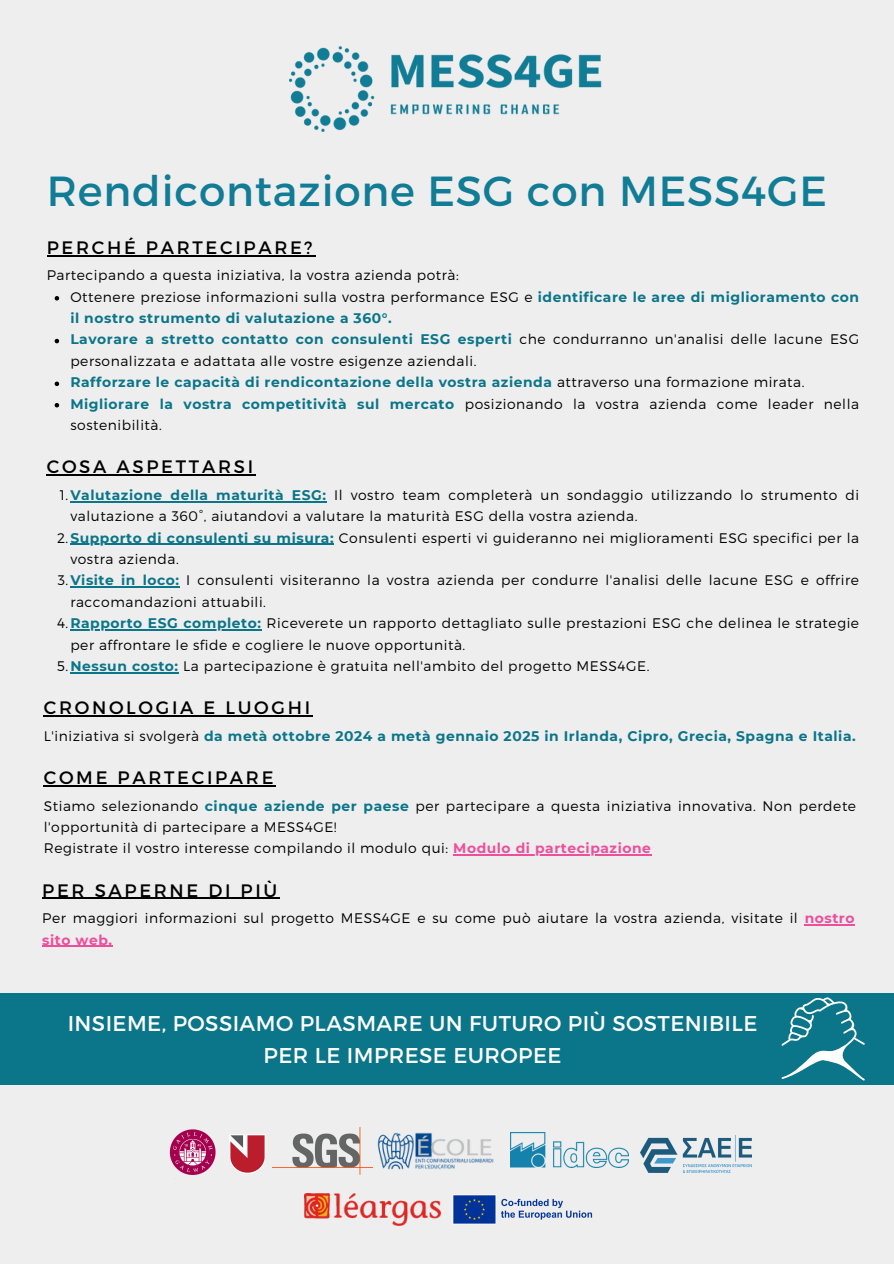
<style>
.page{position:relative;width:894px;height:1264px;background:#fff}
.page>*{position:absolute;margin:0;border:0;box-sizing:border-box;transform-origin:0 0}
.t1{font:42px "Montserrat";letter-spacing:.02em;color:#117c95}
.t2{font:21.3px/31.5px "Montserrat";letter-spacing:.02em;color:#fff;text-align:center}
.t3{font:18px "Montserrat";letter-spacing:.15em;color:#000}
.t4{font:300 13.8px/21.3px "Montserrat";letter-spacing:.04em;color:#000}
.t5{font:700 13.8px/21.3px "Montserrat";letter-spacing:.04em;color:#0b7589}
.s1{font-weight:300;color:#000}
.s2{font-weight:700;color:#0b7589}
.s3{font-weight:700;color:#ec509d}
</style>
<div class="page">
<div style="left:0;top:0;width:893px;height:1263px;background:#eee"></div>
<img style="left:377px;top:1132px;width:117px;height:37px">
<img style="left:510px;top:1132px;width:118px;height:35px">
<img style="left:234px;top:1134px;width:32px;height:39px">
<img style="left:272px;top:1127px;width:100px;height:47px">
<img style="left:169px;top:1129px;width:65px;height:46px">
<img style="left:640px;top:1135px;width:111px;height:36px">
<img style="left:453px;top:1195px;width:140px;height:29px">
<img style="left:304px;top:1193px;width:136px;height:32px">
<img style="left:289px;top:47px;width:313px;height:84px">
<div style="left:0;top:993px;width:893px;height:91px;background:#0b7589"></div>
<svg style="left:781px;top:997px;width:83px;height:83px"></svg>
<hr style="left:47px;top:474px;width:209px;height:1px;background:#000">
<hr style="left:44px;top:715px;width:269px;height:1px;background:#000">
<hr style="left:47px;top:255px;width:268px;height:1px;background:#000">
<svg style="left:55px;top:296px;width:4px;height:4px"></svg>
<svg style="left:55px;top:339px;width:4px;height:4px"></svg>
<svg style="left:55px;top:381px;width:4px;height:5px"></svg>
<svg style="left:55px;top:403px;width:4px;height:4px"></svg>
<hr style="left:70px;top:501px;width:256px;height:1px;background:#0b7589">
<hr style="left:70px;top:543px;width:264px;height:2px;background:#0b7589">
<hr style="left:70px;top:586px;width:110px;height:1px;background:#0b7589">
<hr style="left:70px;top:629px;width:191px;height:1px;background:#0b7589">
<hr style="left:70px;top:672px;width:109px;height:1px;background:#0b7589">
<hr style="left:44px;top:785px;width:232px;height:1px;background:#000">
<hr style="left:453px;top:854px;width:198px;height:1px;background:#ec509d">
<hr style="left:42px;top:897px;width:238px;height:2px;background:#000">
<hr style="left:804px;top:924px;width:50px;height:1px;background:#ec509d">
<hr style="left:42px;top:945px;width:71px;height:1px;background:#ec509d">
<p class="t1" style="left:47px;top:164px;width:781px">Rendicontazione ESG con MESS4GE</p>
<p class="t3" style="left:47px;top:236px;width:267px">PERCHÉ PARTECIPARE?</p>
<h3 class="t4" style="left:47px;top:264px;width:413px">Partecipando a questa iniziativa, la vostra azienda potrà:</h3>
<p class="t5" style="left:70px;top:286px;width:790px"><span class="s1">Ottenere preziose informazioni sulla vostra performance ESG e</span> identificare le aree di miglioramento con il nostro strumento di valutazione a 360°.</p>
<h3 class="t4" style="left:70px;top:328px;width:790px"><span class="s2">Lavorare a stretto contatto con consulenti ESG esperti</span> che condurranno un'analisi delle lacune ESG personalizzata e adattata alle vostre esigenze aziendali.</h3>
<p class="t5" style="left:70px;top:371px;width:735px">Rafforzare le capacità di rendicontazione della vostra azienda <span class="s1">attraverso una formazione mirata.</span></p>
<p class="t4" style="left:70px;top:392px;width:790px"><span class="s2">Migliorare la vostra competitività sul mercato</span> posizionando la vostra azienda come leader nella sostenibilità.</p>
<p class="t3" style="left:47px;top:455px;width:208px">COSA ASPETTARSI</p>
<h3 class="t4" style="left:70px;top:483px;width:790px;text-indent:-10px">1.<span class="s2">Valutazione della maturità ESG:</span> Il vostro team completerà un sondaggio utilizzando lo strumento di valutazione a 360°, aiutandovi a valutare la maturità ESG della vostra azienda.</h3>
<p class="t4" style="left:70px;top:526px;width:790px;text-indent:-13px">2.<span class="s2">Supporto di consulenti su misura:</span> Consulenti esperti vi guideranno nei miglioramenti ESG specifici per la vostra azienda.</p>
<h2 class="t4" style="left:70px;top:569px;width:790px;text-indent:-13px">3.<span class="s2">Visite in loco:</span> I consulenti visiteranno la vostra azienda per condurre l'analisi delle lacune ESG e offrire raccomandazioni attuabili.</h2>
<p class="t4" style="left:70px;top:612px;width:790px;text-indent:-13px">4.<span class="s2">Rapporto ESG completo:</span> Riceverete un rapporto dettagliato sulle prestazioni ESG che delinea le strategie per affrontare le sfide e cogliere le nuove opportunità.</p>
<p class="t4" style="left:57px;top:654px;width:593px">5.<span class="s2">Nessun costo:</span> La partecipazione è gratuita nell'ambito del progetto MESS4GE.</p>
<p class="t3" style="left:44px;top:696px;width:268px">CRONOLOGIA E LUOGHI</p>
<p class="t5" style="left:44px;top:725px;width:813px"><span class="s1">L'iniziativa si svolgerà</span> da metà ottobre 2024 a metà gennaio 2025 in Irlanda, Cipro, Grecia, Spagna e Italia.</p>
<p class="t3" style="left:44px;top:766px;width:231px">COME PARTECIPARE</p>
<p class="t4" style="left:44px;top:794px;width:813px">Stiamo selezionando <span class="s2">cinque aziende per paese</span> per partecipare a questa iniziativa innovativa. Non perdete l'opportunità di partecipare a MESS4GE!</p>
<p class="t4" style="left:44px;top:837px;width:608px">Registrate il vostro interesse compilando il modulo qui: <span class="s3">Modulo di partecipazione</span></p>
<p class="t3" style="left:42px;top:878px;width:236px">PER SAPERNE DI PIÙ</p>
<p class="t4" style="left:42px;top:907px;width:813px">Per maggiori informazioni sul progetto MESS4GE e su come può aiutare la vostra azienda, visitate il <span class="s3">nostro sito web.</span></p>
<p class="t2" style="left:68px;top:1006px;width:691px">INSIEME, POSSIAMO PLASMARE UN FUTURO PIÙ SOSTENIBILE<br>PER LE IMPRESE EUROPEE</p>
</div>
